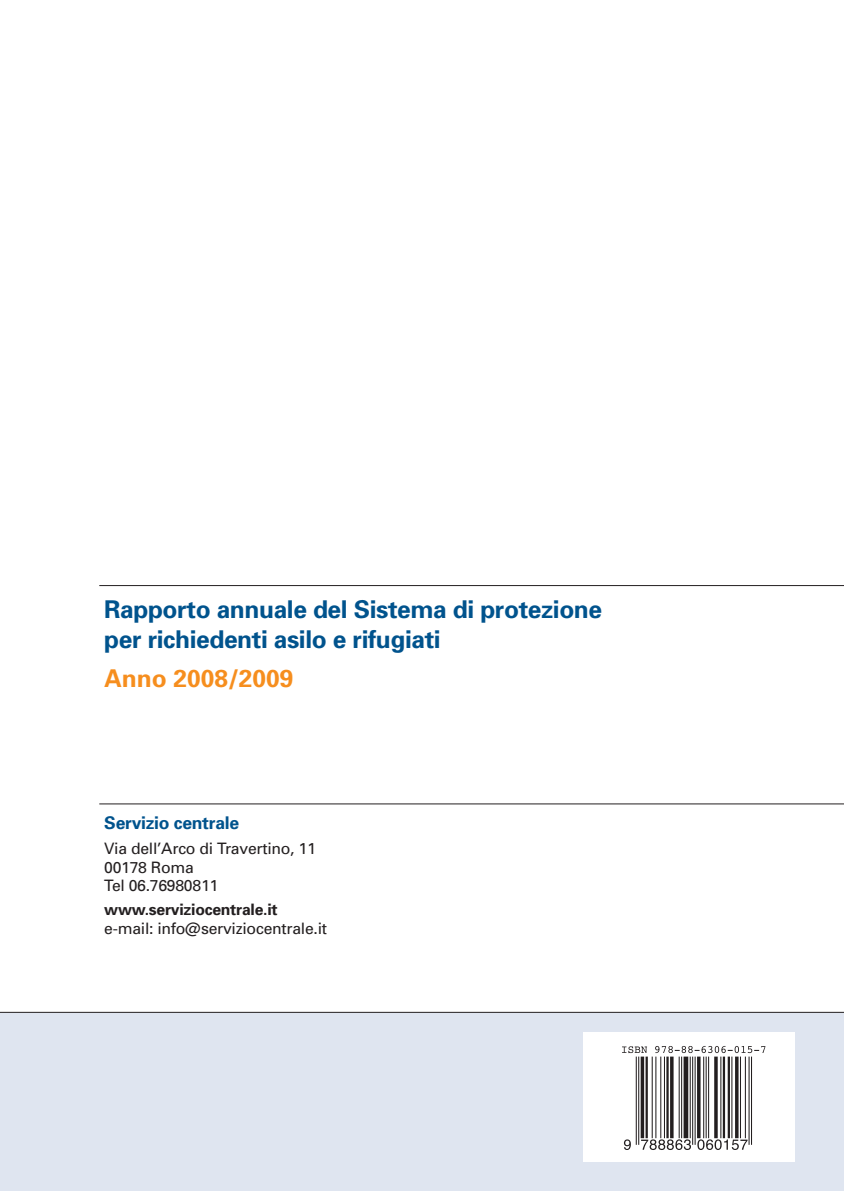
<style>
.page{position:relative;width:844px;height:1191px;background:#fff}
.page>*{position:absolute;margin:0;border:0;box-sizing:border-box;transform-origin:0 0}
.t1{font:700 24.5px/29.4px "Univers";letter-spacing:-.015em;color:#00538d}
.t2{font:700 24.5px "Univers";color:#f68e1e}
.t3{font:700 17.5px "Univers";letter-spacing:-.015em;color:#00538d}
.t4{font:15.75px/18.9px "Univers";letter-spacing:-.015em;color:#231f20}
.s1{font-weight:700}
</style>
<div class="page">
<div style="left:0;top:1012px;width:843px;height:179px;background:#dfe5f0"></div>
<div style="left:582px;top:1032px;width:212px;height:129px;background:#fff"></div>
<hr style="left:638px;top:1056px;width:1px;height:88px;background:#231f20">
<hr style="left:635px;top:1056px;width:1px;height:88px;background:#231f20">
<svg style="left:640px;top:1056px;width:4px;height:82px"></svg>
<hr style="left:645px;top:1056px;width:2px;height:82px;background:#231f20">
<hr style="left:663px;top:1056px;width:1px;height:82px;background:#231f20">
<hr style="left:660px;top:1056px;width:1px;height:82px;background:#231f20">
<hr style="left:655px;top:1056px;width:1px;height:82px;background:#231f20">
<hr style="left:651px;top:1056px;width:1px;height:82px;background:#231f20">
<hr style="left:666px;top:1056px;width:2px;height:82px;background:#231f20">
<hr style="left:670px;top:1056px;width:3px;height:82px;background:#231f20">
<hr style="left:681px;top:1056px;width:1px;height:82px;background:#231f20">
<hr style="left:678px;top:1056px;width:1px;height:82px;background:#231f20">
<div style="left:683px;top:1056px;width:5px;height:82px;background:#231f20"></div>
<hr style="left:694px;top:1056px;width:1px;height:88px;background:#231f20">
<hr style="left:692px;top:1056px;width:1px;height:88px;background:#231f20">
<hr style="left:689px;top:1056px;width:1px;height:82px;background:#231f20">
<svg style="left:697px;top:1056px;width:3px;height:82px"></svg>
<hr style="left:708px;top:1056px;width:1px;height:82px;background:#231f20">
<hr style="left:705px;top:1056px;width:1px;height:82px;background:#231f20">
<hr style="left:703px;top:1056px;width:1px;height:82px;background:#231f20">
<hr style="left:714px;top:1056px;width:3px;height:82px;background:#231f20">
<hr style="left:720px;top:1056px;width:1px;height:82px;background:#231f20">
<hr style="left:727px;top:1056px;width:2px;height:82px;background:#231f20">
<hr style="left:722px;top:1056px;width:2px;height:82px;background:#231f20">
<hr style="left:731px;top:1056px;width:1px;height:82px;background:#231f20">
<svg style="left:735px;top:1056px;width:3px;height:82px"></svg>
<hr style="left:750px;top:1056px;width:1px;height:88px;background:#231f20">
<hr style="left:748px;top:1056px;width:1px;height:88px;background:#231f20">
<hr style="left:744px;top:1056px;width:1px;height:82px;background:#231f20">
<hr style="left:739px;top:1056px;width:1px;height:82px;background:#231f20">
<svg style="left:624px;top:1139px;width:6px;height:11px"></svg>
<svg style="left:641px;top:1139px;width:49px;height:11px"></svg>
<svg style="left:697px;top:1139px;width:50px;height:11px"></svg>
<svg style="left:622px;top:1046px;width:25px;height:7px"></svg>
<svg style="left:655px;top:1046px;width:110px;height:7px"></svg>
<hr style="left:99px;top:585px;width:744px;height:1px;background:#231f20">
<hr style="left:0;top:1012px;width:843px;height:1px;background:#231f20">
<hr style="left:99px;top:803px;width:744px;height:1px;background:#231f20">
<p class="t1" style="left:104px;top:597px;width:499px">Rapporto annuale del Sistema di protezione per richiedenti asilo e rifugiati</p>
<p class="t2" style="left:104px;top:669px;width:190px">Anno 2008/2009</p>
<p class="t3" style="left:104px;top:816px;width:136px">Servizio centrale</p>
<p class="t4" style="left:104px;top:840px;width:213px">Via dell’Arco di Travertino, 11<br>00178 Roma<br>Tel 06.76980811</p>
<p class="t4" style="left:104px;top:901px;width:224px"><span class="s1">www.serviziocentrale.it </span>e-mail: info@serviziocentrale.it</p>
</div>
